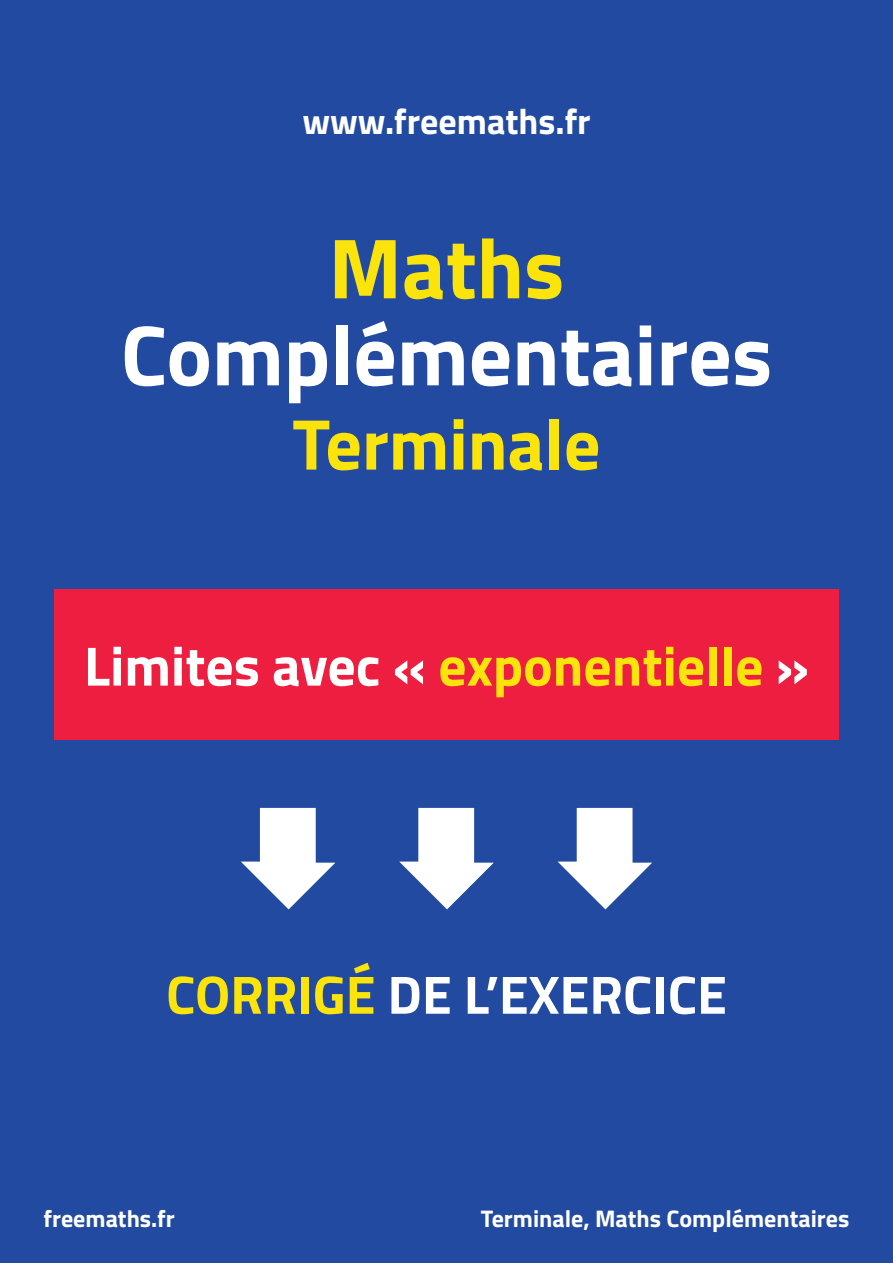
<style>
.page{position:relative;width:893px;height:1263px;background:#214aa0}
.page>*{position:absolute;margin:0;border:0;box-sizing:border-box;transform-origin:0 0}
.t1{font:700 85.5px "Titillium";color:#fff}
.t2{font:700 85.5px "Titillium";color:#fbe30c}
.t3{font:700 72px "Titillium";color:#fbe30c}
.t4{font:700 55.5px "Titillium";color:#fff}
.t5{font:700 54px "Titillium";color:#fff}
.t6{font:700 36px "Titillium";color:#fff}
.t7{font:700 24px "Titillium";color:#fff}
.s1{color:#fbe30c}
</style>
<div class="page">
<svg style="left:241px;top:808px;width:94px;height:101px"></svg>
<svg style="left:399px;top:808px;width:95px;height:101px"></svg>
<svg style="left:558px;top:808px;width:94px;height:101px"></svg>
<div style="left:54px;top:589px;width:785px;height:151px;background:#ed1e40"></div>
<h3 class="t6" style="left:302px;top:94px;width:290px">www.freemaths.fr</h3>
<h1 class="t2" style="left:329px;top:203px;width:237px">Maths</h1>
<h1 class="t1" style="left:121px;top:290px;width:653px">Complémentaires</h1>
<h2 class="t3" style="left:292px;top:389px;width:310px">Terminale</h2>
<p class="t4" style="left:84px;top:624px;width:727px">Limites avec « <span class="s1">exponentielle</span> »</p>
<p class="t5" style="left:166px;top:953px;width:562px"><span class="s1">CORRIGÉ</span> DE L’EXERCICE</p>
<p class="t7" style="left:44px;top:1200px;width:133px">freemaths.fr</p>
<p class="t7" style="left:481px;top:1200px;width:370px">Terminale, Maths Complémentaires</p>
</div>
